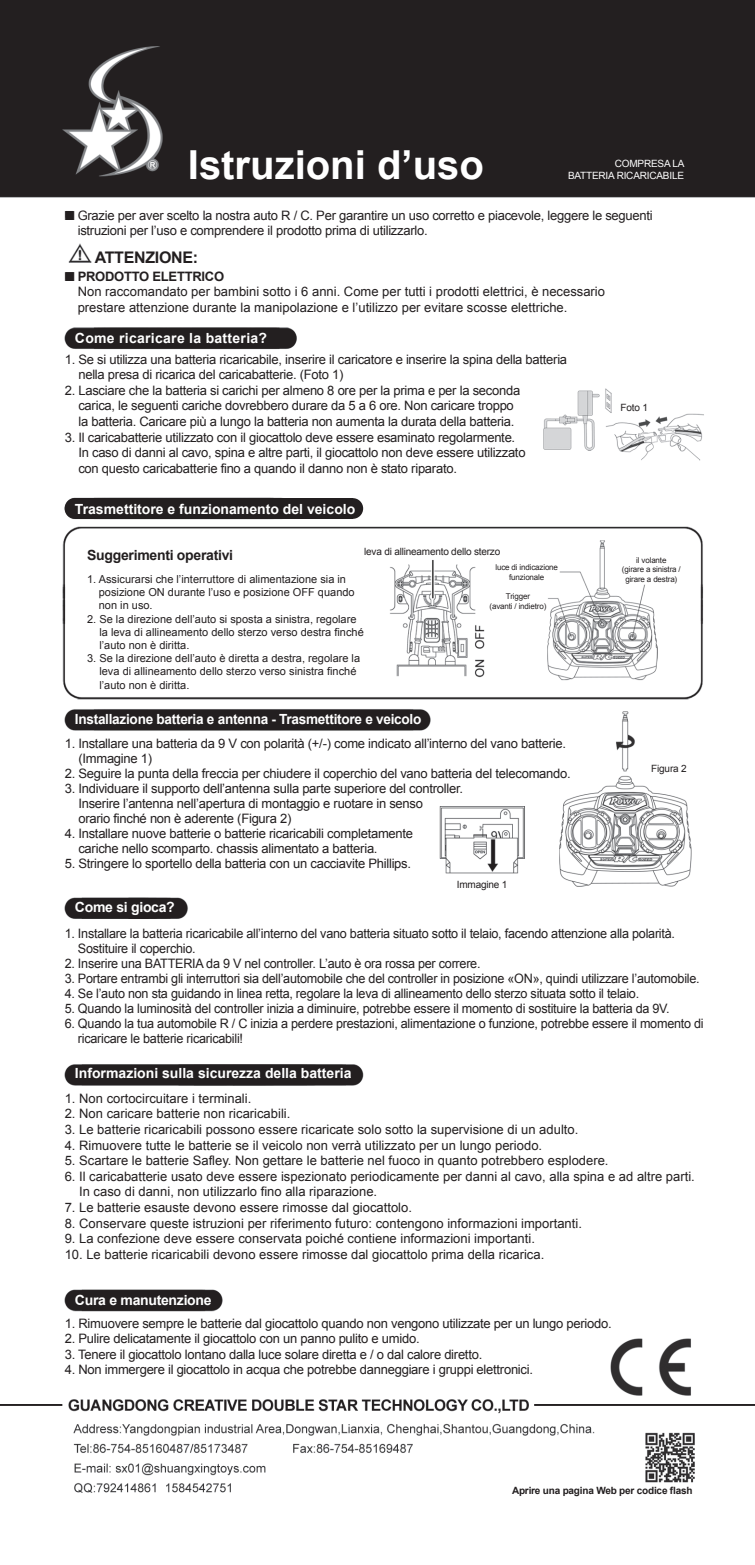
<style>
.page{position:relative;width:755px;height:1565px;background:#fff}
.page>*{position:absolute;margin:0;border:0;box-sizing:border-box;transform-origin:0 0}
.t1{font:700 40px "Arial";color:#fff}
.t2{font:700 16px "Arial";letter-spacing:-.02em;color:#231f20}
.t3{font:700 14px "Arial";letter-spacing:-.02em;color:#fff}
.t4{font:700 14px "Arial";color:#fff}
.t5{font:700 14px "Arial";letter-spacing:.02em;color:#fff}
.t6{font:700 14px "Arial";letter-spacing:-.02em;color:#231f20}
.t7{font:13px/15.6px "Arial";letter-spacing:-.02em;color:#231f20}
.t8{font:13px/15.6px "Arial";color:#231f20}
.t9{font:11px/13.2px "Arial";color:#231f20}
.t10{font:10px "Arial";letter-spacing:-.02em;color:#231f20}
.t11{font:700 10px "Arial";letter-spacing:-.02em;color:#231f20}
.t12{font:10px/12px "Arial";letter-spacing:-.02em;color:#fff;text-align:right}
.t13{font:8px/9.6px "Arial";letter-spacing:-.02em;color:#231f20;text-align:center}
.s1{font-weight:700}
</style>
<div class="page">
<img style="left:0;top:0;width:754px;height:1493px">
<div style="left:65px;top:498px;width:20px;height:21px;background:#231f20;border-radius:50%"></div>
<div style="left:342px;top:498px;width:21px;height:21px;background:#231f20;border-radius:50%"></div>
<div style="left:75px;top:498px;width:277px;height:21px;background:#231f20"></div>
<h1 class="t1" style="left:188px;top:138px;width:297px">Istruzioni d’uso</h1>
<p class="t12" style="left:567px;top:157px;width:118px">COMPRESA LA<br>BATTERIA RICARICABILE</p>
<p class="t7" style="left:78px;top:207px;width:576px;text-indent:-13px">■ Grazie per aver scelto la nostra auto R / C. Per garantire un uso corretto e piacevole, leggere le seguenti istruzioni per l’uso e comprendere il prodotto prima di utilizzarlo.</p>
<p class="t8" style="left:78px;top:268px;width:528px;text-indent:-13px">■ <span class="s1">PRODOTTO ELETTRICO<br></span>Non raccomandato per bambini sotto i 6 anni. Come per tutti i prodotti elettrici, è necessario prestare attenzione durante la manipolazione e l’utilizzo per evitare scosse elettriche.</p>
<p class="t7" style="left:78px;top:351px;width:490px;text-indent:-14px">1. Se si utilizza una batteria ricaricabile, inserire il caricatore e inserire la spina della batteria nella presa di ricarica del caricabatterie. (Foto 1)</p>
<p class="t7" style="left:65px;top:382px;width:457px;text-align:center">2. Lasciare che la batteria si carichi per almeno 8 ore per la prima e per la seconda carica, le seguenti cariche dovrebbero durare da 5 a 6 ore. Non caricare troppo<br>la batteria. Caricare più a lungo la batteria non aumenta la durata della batteria.</p>
<p class="t7" style="left:78px;top:429px;width:448px;text-indent:-14px">3. Il caricabatterie utilizzato con il giocattolo deve essere esaminato regolarmente.<br>In caso di danni al cavo, spina e altre parti, il giocattolo non deve essere utilizzato con questo caricabatterie fino a quando il danno non è stato riparato.</p>
<p class="t2" style="left:95px;top:247px;width:105px">ATTENZIONE:</p>
<p class="t5" style="left:75px;top:329px;width:193px">Come ricaricare la batteria?</p>
<p class="t10" style="left:620px;top:401px;width:29px">Foto 1</p>
<p class="t4" style="left:75px;top:499px;width:282px">Trasmettitore e funzionamento del veicolo</p>
<p class="t10" style="left:364px;top:544px;width:137px">leva di allineamento dello sterzo</p>
<p class="t13" style="left:495px;top:563px;width:64px">luce di indicazione funzionale</p>
<p class="t13" style="left:489px;top:592px;width:58px">Trigger<br>(avanti / indietro)</p>
<p class="t6" style="left:87px;top:546px;width:147px">Suggerimenti operativi</p>
<p class="t9" style="left:99px;top:573px;width:257px;text-indent:-12px">1. Assicurarsi che l’interruttore di alimentazione sia in posizione ON durante l’uso e posizione OFF quando non in uso.</p>
<p class="t9" style="left:99px;top:612px;width:266px;text-indent:-12px">2. Se la direzione dell’auto si sposta a sinistra, regolare la leva di allineamento dello sterzo verso destra finché l’auto non è diritta.</p>
<p class="t9" style="left:99px;top:652px;width:262px;text-indent:-12px">3. Se la direzione dell’auto è diretta a destra, regolare la leva di allineamento dello sterzo verso sinistra finché l’auto non è diritta.</p>
<p class="t3" style="left:75px;top:710px;width:348px">Installazione batteria e antenna - Trasmettitore e veicolo</p>
<p class="t7" style="left:78px;top:736px;width:489px;line-height:15px;text-indent:-14px">1. Installare una batteria da 9 V con polarità (+/-) come indicato all’interno del vano batterie. (Immagine 1)</p>
<p class="t7" style="left:65px;top:765px;width:507px">2. Seguire la punta della freccia per chiudere il coperchio del vano batteria del telecomando.</p>
<p class="t7" style="left:78px;top:781px;width:386px;line-height:15px;text-indent:-14px">3. Individuare il supporto dell’antenna sulla parte superiore del controller.<br>Inserire l’antenna nell’apertura di montaggio e ruotare in senso<br>orario finché non è aderente (Figura 2)</p>
<p class="t7" style="left:78px;top:826px;width:336px;line-height:15px;text-indent:-14px">4. Installare nuove batterie o batterie ricaricabili completamente cariche nello scomparto. chassis alimentato a batteria.</p>
<p class="t7" style="left:65px;top:855px;width:348px">5. Stringere lo sportello della batteria con un cacciavite Phillips.</p>
<p class="t3" style="left:75px;top:898px;width:101px">Come si gioca?</p>
<p class="t10" style="left:456px;top:877px;width:52px">Immagine 1</p>
<p class="t13" style="left:621px;top:555px;width:60px">il volante<br>(girare a sinistra / girare a destra)</p>
<p class="t10" style="left:650px;top:762px;width:37px">Figura 2</p>
<p class="t7" style="left:78px;top:925px;width:598px;line-height:15px;text-indent:-13px">1. Installare la batteria ricaricabile all’interno del vano batteria situato sotto il telaio, facendo attenzione alla polarità.<br>Sostituire il coperchio.</p>
<p class="t7" style="left:65px;top:955px;width:417px">2. Inserire una BATTERIA da 9 V nel controller. L’auto è ora rossa per correre.</p>
<p class="t7" style="left:65px;top:970px;width:636px">3. Portare entrambi gli interruttori sia dell’automobile che del controller in posizione «ON», quindi utilizzare l’automobile.</p>
<p class="t7" style="left:65px;top:985px;width:575px">4. Se l’auto non sta guidando in linea retta, regolare la leva di allineamento dello sterzo situata sotto il telaio.</p>
<p class="t7" style="left:65px;top:1000px;width:606px">5. Quando la luminosità del controller inizia a diminuire, potrebbe essere il momento di sostituire la batteria da 9V.</p>
<p class="t7" style="left:78px;top:1015px;width:626px;line-height:15px;text-indent:-13px">6. Quando la tua automobile R / C inizia a perdere prestazioni, alimentazione o funzione, potrebbe essere il momento di ricaricare le batterie ricaricabili!</p>
<p class="t4" style="left:75px;top:1064px;width:278px">Informazioni sulla sicurezza della batteria</p>
<p class="t8" style="left:65px;top:1090px;width:188px">1. Non cortocircuitare i terminali.</p>
<p class="t8" style="left:65px;top:1106px;width:227px">2. Non caricare batterie non ricaricabili.</p>
<p class="t8" style="left:65px;top:1122px;width:514px">3. Le batterie ricaricabili possono essere ricaricate solo sotto la supervisione di un adulto.</p>
<p class="t8" style="left:65px;top:1137px;width:478px">4. Rimuovere tutte le batterie se il veicolo non verrà utilizzato per un lungo periodo.</p>
<p class="t8" style="left:65px;top:1153px;width:545px">5. Scartare le batterie Safley. Non gettare le batterie nel fuoco in quanto potrebbero esplodere.</p>
<p class="t8" style="left:79px;top:1168px;width:616px;text-indent:-14px">6. Il caricabatterie usato deve essere ispezionato periodicamente per danni al cavo, alla spina e ad altre parti.<br>In caso di danni, non utilizzarlo fino alla riparazione.</p>
<p class="t8" style="left:65px;top:1200px;width:348px">7. Le batterie esauste devono essere rimosse dal giocattolo.</p>
<p class="t8" style="left:65px;top:1215px;width:518px">8. Conservare queste istruzioni per riferimento futuro: contengono informazioni importanti.</p>
<p class="t8" style="left:65px;top:1231px;width:471px">9. La confezione deve essere conservata poiché contiene informazioni importanti.</p>
<p class="t8" style="left:65px;top:1246px;width:480px">10. Le batterie ricaricabili devono essere rimosse dal giocattolo prima della ricarica.</p>
<p class="t3" style="left:75px;top:1290px;width:138px">Cura e manutenzione</p>
<p class="t7" style="left:65px;top:1315px;width:548px">1. Rimuovere sempre le batterie dal giocattolo quando non vengono utilizzate per un lungo periodo.</p>
<p class="t7" style="left:65px;top:1331px;width:356px">2. Pulire delicatamente il giocattolo con un panno pulito e umido.</p>
<p class="t7" style="left:65px;top:1346px;width:419px">3. Tenere il giocattolo lontano dalla luce solare diretta e / o dal calore diretto.</p>
<p class="t7" style="left:65px;top:1362px;width:469px">4. Non immergere il giocattolo in acqua che potrebbe danneggiare i gruppi elettronici.</p>
<p class="t11" style="left:511px;top:1484px;width:182px">Aprire una pagina Web per codice flash</p>
</div>
